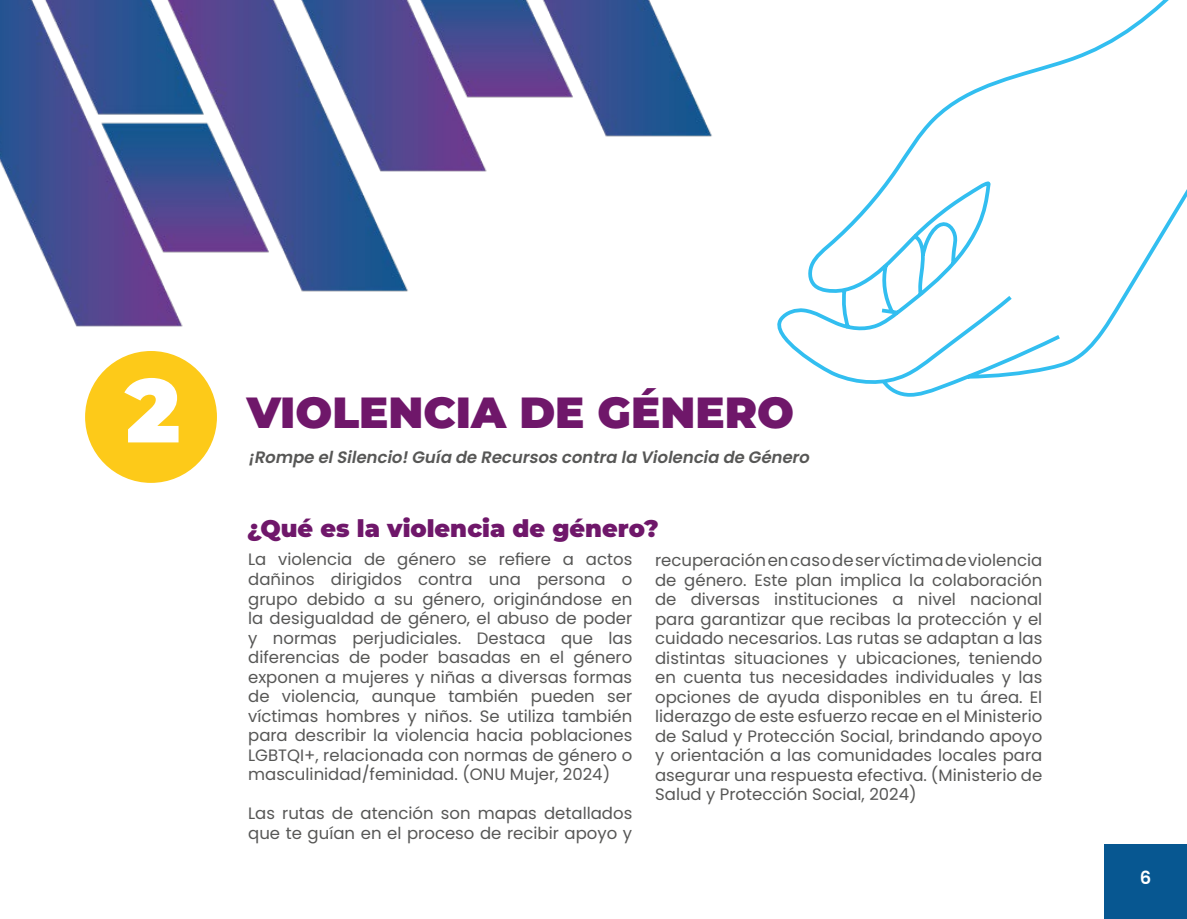
<style>
.page{position:relative;width:1187px;height:919px;background:#fff}
.page>*{position:absolute;margin:0;border:0;box-sizing:border-box;transform-origin:0 0}
.t1{font:900 90px "Montserrat";color:#fff}
.t2{font:900 43.5px "Montserrat";color:#6f176a}
.t3{font:900 24px "Montserrat";color:#6f176a}
.t4{font:600 18px "Poppins";color:#fff}
.t5{font:16.5px/19.5px "Poppins";color:#575756;text-align:justify}
.t6{font:italic 600 16.5px "Poppins";color:#575756}
</style>
<div class="page">
<div style="left:1103px;top:844px;width:83px;height:74px;background:#075791"></div>
<img style="left:0;top:0;width:408px;height:381px">
<img style="left:102px;top:0;width:610px;height:225px">
<div style="left:85px;top:351px;width:132px;height:132px;background:#fdca19;border-radius:50%"></div>
<svg style="left:777px;top:0;width:409px;height:397px"></svg>
<h1 class="t1" style="left:125px;top:343px;width:56px">2</h1>
<h2 class="t2" style="left:247px;top:379px;width:548px">VIOLENCIA DE GÉNERO</h2>
<p class="t6" style="left:248px;top:447px;width:567px">¡Rompe elSilencio!Guía de Recursoscontra la Violencia de Género</p>
<h3 class="t3" style="left:247px;top:510px;width:413px">¿Qué es la violencia de género?</h3>
<p class="t5" style="left:655px;top:550px;width:388px">recuperación en caso de ser víctima de violencia de género. Este plan implica la colaboración de diversas instituciones a nivel nacional para garantizar que recibas la protección y el cuidado necesarios. Las rutas se adaptan a las distintas situaciones y ubicaciones, teniendo en cuenta tus necesidades individuales y las opciones de ayuda disponibles en tu área. El liderazgo de este esfuerzo recae en el Ministerio de Salud y Protección Social, brindando apoyo y orientación a las comunidades locales para asegurar una respuesta efectiva. (Ministerio de Salud y Protección Social, 2024)</p>
<p class="t5" style="left:248px;top:550px;width:385px">La violencia de género se refiere a actos dañinos dirigidos contra una persona o grupo debido a su género, originándose en la desigualdad de género, el abuso de poder y normas perjudiciales. Destaca que las diferencias de poder basadas en el género exponen a mujeres y niñas a diversas formas de violencia, aunque también pueden ser víctimas hombres y niños. Se utiliza también para describir la violencia hacia poblaciones LGBTQI+, relacionada con normas de género o masculinidad/feminidad. (ONU Mujer, 2024)</p>
<p class="t5" style="left:248px;top:803px;width:385px">Las rutas de atención son mapas detallados que te guían en el proceso de recibir apoyo y</p>
<p class="t4" style="left:1139px;top:867px;width:13px">6</p>
</div>
